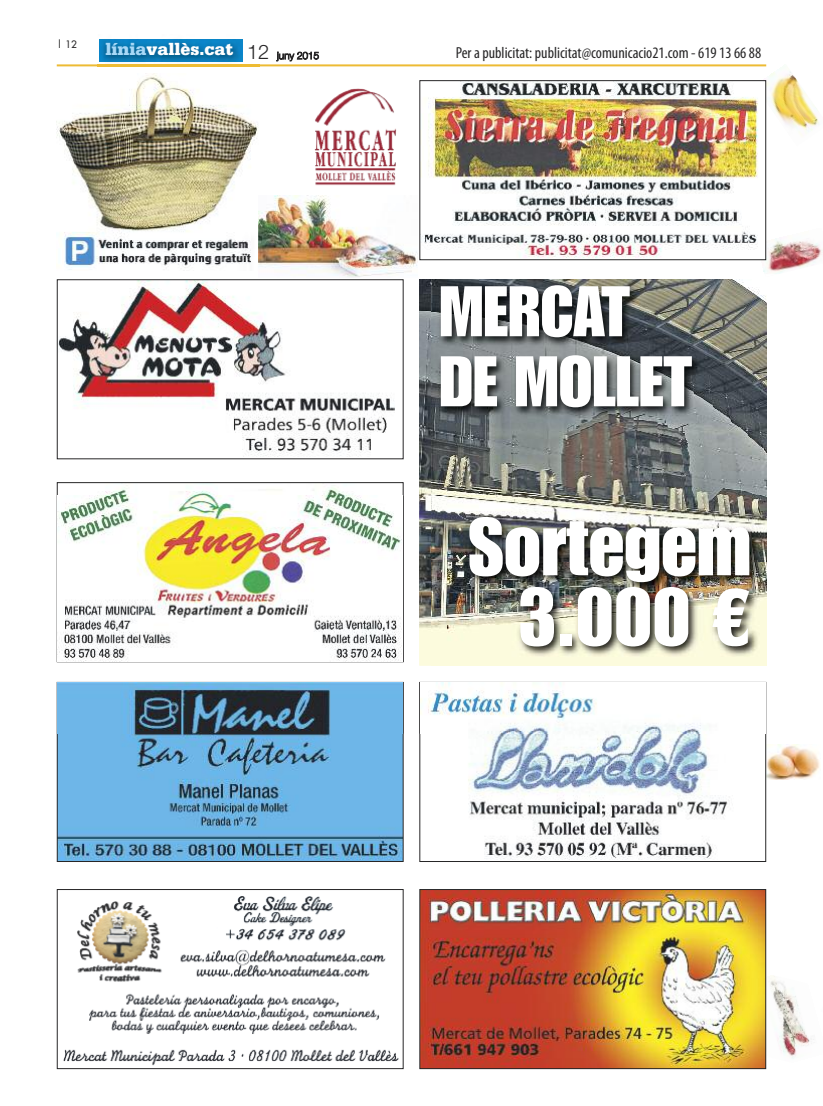
<style>
.page{position:relative;width:823px;height:1106px;background:#fff}
.page>*{position:absolute;margin:0;border:0;box-sizing:border-box;transform-origin:0 0}
.t1{font:80px/70px "Impact";color:#fff;text-align:right}
.t2{font:70px/70px "Impact";color:#fff}
.t3{font:900 18px "Serifa";color:#fff}
.t4{font:condensed 16px "Myriad Pro";color:#272627}
.t5{font:10px "Futura";color:#272627}
.s1{color:#a7d8f7}
.s2{font-family:"Helvetica Neue";font-weight:300;font-size:20px;color:#272627}
.s3{font-family:"Helvetica Neue";font-weight:900;font-stretch:condensed}
</style>
<div class="page">
<hr style="left:57px;top:64px;width:708px;height:2px;background:#edbb34">
<img style="left:98px;top:39px;width:161px;height:28px">
<img style="left:99px;top:39px;width:143px;height:22px">
<img style="left:757px;top:228px;width:65px;height:46px">
<img style="left:314px;top:88px;width:83px;height:98px">
<img style="left:754px;top:64px;width:65px;height:82px">
<img style="left:765px;top:972px;width:49px;height:95px">
<img style="left:765px;top:744px;width:54px;height:35px">
<img style="left:57px;top:74px;width:202px;height:196px">
<img style="left:59px;top:281px;width:336px;height:176px">
<div style="left:57px;top:279px;width:346px;height:180px;border:1px solid #272627"></div>
<img style="left:105px;top:485px;width:245px;height:10px">
<img style="left:59px;top:733px;width:342px;height:127px">
<img style="left:63px;top:896px;width:336px;height:170px">
<div style="left:57px;top:889px;width:346px;height:180px;border:1px solid #272627"></div>
<img style="left:421px;top:82px;width:342px;height:176px">
<div style="left:419px;top:80px;width:346px;height:180px;border:1px solid #272627"></div>
<img style="left:468px;top:733px;width:261px;height:127px">
<img style="left:421px;top:891px;width:342px;height:176px">
<div style="left:419px;top:889px;width:346px;height:180px;border:1px solid #272627"></div>
<img style="left:765px;top:296px;width:2px;height:199px">
<img style="left:431px;top:279px;width:334px;height:216px">
<img style="left:56px;top:495px;width:711px;height:238px">
<img style="left:58px;top:495px;width:344px;height:166px">
<img style="left:57px;top:682px;width:346px;height:51px">
<img style="left:58px;top:683px;width:344px;height:50px">
<img style="left:419px;top:495px;width:12px;height:170px">
<img style="left:431px;top:561px;width:334px;height:104px">
<img style="left:419px;top:682px;width:346px;height:51px">
<img style="left:420px;top:683px;width:344px;height:50px">
<img style="left:431px;top:495px;width:336px;height:66px">
<img style="left:259px;top:195px;width:158px;height:83px">
<p class="t5" style="left:57px;top:40px;width:22px">| 12</p>
<p class="t3" style="left:106px;top:43px;width:215px"><span class="s1">línia</span>vallès.cat <span class="s2">12</span> <sub>juny</sub> <sub>2015</sub></p>
<p class="t4" style="left:455px;top:47px;width:307px">Per a publicitat: publicitat@comunicacio21.com - 619 13 66 88</p>
<h2 class="t2" style="left:439px;top:279px;width:254px">MERCAT<br>DE MOLLET</h2>
<h1 class="t1" style="left:468px;top:515px;width:284px">Sortegem<br>3.000 <span class="s3">€</span></h1>
</div>
